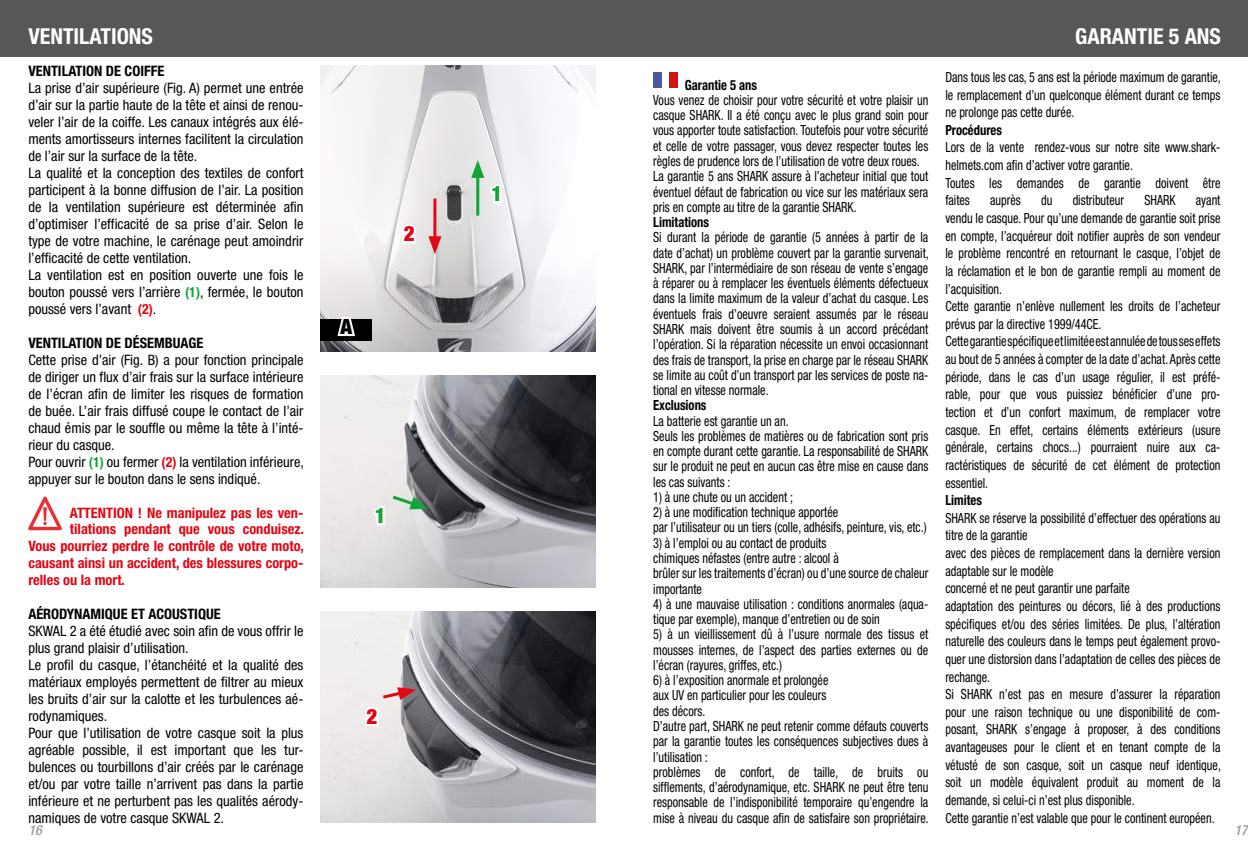
<style>
.page{position:relative;width:1248px;height:851px;background:#fff}
.page>*{position:absolute;margin:0;border:0;box-sizing:border-box;transform-origin:0 0}
.t1{font:700 condensed 22px "Helvetica Neue LT Std";color:#fff}
.t2{font:900 condensed 21px "Helvetica Neue LT Std";color:#e30613}
.t3{font:900 condensed 21px "Helvetica Neue LT Std";color:#13a538}
.t4{font:900 condensed 21px "Helvetica Neue LT Std";color:#000}
.t5{font:condensed 14.4px/17px "Helvetica Neue LT Std";color:#000}
.t6{font:700 condensed 14.4px "Helvetica Neue LT Std";color:#e30613}
.t7{font:700 condensed 14.4px "Helvetica Neue LT Std";color:#000}
.t8{font:condensed 14px/17.6px "Helvetica Neue LT Std";color:#000;scale:.87 1}
.t9{font:700 condensed 14px "Helvetica Neue LT Std";color:#000;scale:.9 1}
.t10{font:italic 500 condensed 14px "Helvetica Neue LT Std";color:#9d9d9c}
.s1{font-weight:700;font-size:14px;color:#13a538}
.s2{font-weight:700;font-size:14px;color:#e30613}
</style>
<div class="page">
<div style="left:0;top:0;width:1247px;height:57px;background:#575756"></div>
<img style="left:320px;top:611px;width:275px;height:211px">
<img style="left:320px;top:375px;width:275px;height:212px">
<img style="left:320px;top:65px;width:275px;height:286px">
<div style="left:320px;top:319px;width:52px;height:22px;background:#000"></div>
<svg style="left:335px;top:271px;width:23px;height:66px;background:#cfcdcc"></svg>
<svg style="left:398px;top:222px;width:21px;height:23px"></svg>
<hr style="left:476px;top:172px;width:3px;height:43px;background:#13a538">
<svg style="left:471px;top:160px;width:32px;height:45px"></svg>
<svg style="left:371px;top:493px;width:57px;height:34px;background:#cad5cb"></svg>
<hr style="left:433px;top:198px;width:3px;height:44px;background:#e30613">
<svg style="left:428px;top:236px;width:13px;height:18px"></svg>
<svg style="left:361px;top:687px;width:55px;height:40px;background:#d3c1c2"></svg>
<svg style="left:28px;top:496px;width:34px;height:34px"></svg>
<div style="left:669px;top:72px;width:9px;height:16px;background:#d51317"></div>
<div style="left:653px;top:72px;width:8px;height:16px;background:#4e55a1"></div>
<h1 class="t1" style="left:28px;top:23px;width:126px">VENTILATIONS</h1>
<p class="t7" style="left:28px;top:62px;width:137px">VENTILATION DE COIFFE</p>
<p class="t5" style="left:28px;top:79px;width:276px">La prise d’air supérieure (Fig. A) permet une entrée d’air sur la partie haute de la tête et ainsi de renou&shy;veler l’air de la coiffe. Les canaux intégrés aux élé&shy;ments amortisseurs internes facilitent la circulation de l’air sur la surface de la tête.<br>La qualité et la conception des textiles de confort participent à la bonne diffusion de l’air. La position de la ventilation supérieure est déterminée afin d’optimiser l’efficacité de sa prise d’air. Selon le type de votre machine, le carénage peut amoindrir l’efficacité de cette ventilation.<br>La ventilation est en position ouverte une fois le bouton poussé vers l’arrière <span class="s1">(1)</span>, fermée, le bouton poussé vers l’avant <span class="s2">(2)</span>.</p>
<p class="t7" style="left:28px;top:333px;width:177px">VENTILATION DE DÉSEMBUAGE</p>
<p class="t5" style="left:28px;top:351px;width:277px">Cette prise d’air (Fig. B) a pour fonction principale de diriger un flux d’air frais sur la surface intérieure de l’écran afin de limiter les risques de formation de buée. L’air frais diffusé coupe le contact de l’air chaud émis par le souffle ou même la tête à l’inté&shy;rieur du casque.<br>Pour ouvrir <span class="s1">(1)</span> ou fermer <span class="s2">(2)</span> la ventilation inférieure, appuyer sur le bouton dans le sens indiqué.</p>
<p class="t6" style="left:70px;top:503px;width:235px">ATTENTION ! Ne manipulez pas les ven-</p>
<p class="t6" style="left:70px;top:519px;width:236px">tilations pendant que vous conduisez.</p>
<p class="t6" style="left:28px;top:536px;width:277px">Vous pourriez perdre le contrôle de votre moto,</p>
<p class="t6" style="left:28px;top:553px;width:276px">causant ainsi un accident, des blessures corpo-</p>
<p class="t6" style="left:28px;top:570px;width:98px">relles ou la mort.</p>
<p class="t7" style="left:28px;top:604px;width:194px">AÉRODYNAMIQUE ET ACOUSTIQUE</p>
<p class="t5" style="left:28px;top:621px;width:276px">SKWAL 2 a été étudié avec soin afin de vous offrir le plus grand plaisir d’utilisation.<br>Le profil du casque, l’étanchéité et la qualité des matériaux employés permettent de filtrer au mieux les bruits d’air sur la calotte et les turbulences aé&shy;rodynamiques.<br>Pour que l’utilisation de votre casque soit la plus agréable possible, il est important que les tur&shy;bulences ou tourbillons d’air créés par le carénage et/ou par votre taille n’arrivent pas dans la partie inférieure et ne perturbent pas les qualités aérody&shy;namiques de votre casque SKWAL 2.</p>
<h1 class="t1" style="left:1075px;top:23px;width:147px">GARANTIE 5 ANS</h1>
<p class="t8" style="left:945px;top:68px;width:318px;text-align:justify">Dans tous les cas, 5 ans est la période maximum de garantie, le remplacement d’un quelconque élément durant ce temps ne prolonge pas cette durée.</p>
<p class="t9" style="left:945px;top:121px;width:64px">Procédures</p>
<p class="t8" style="left:945px;top:139px;width:318px">Lors de la vente rendez-vous sur notre site www.shark&shy;helmets.com afin d’activer votre garantie.<br>Toutes les demandes de garantie doivent être faites</p>
<p class="t9" style="left:684px;top:76px;width:82px">Garantie 5 ans</p>
<p class="t8" style="left:653px;top:92px;width:318px;line-height:15.2px">Vous venez de choisir pour votre sécurité et votre plaisir un casque SHARK. Il a été conçu avec le plus grand soin pour vous apporter toute satisfaction. Toutefois pour votre sécurité et celle de votre passager, vous devez respecter toutes les règles de prudence lors de l’utilisation de votre deux roues.<br>La garantie 5 ans SHARK assure à l’acheteur initial que tout éventuel défaut de fabrication ou vice sur les matériaux sera pris en compte au titre de la garantie SHARK.</p>
<p class="t9" style="left:653px;top:213px;width:64px">Limitations</p>
<p class="t8" style="left:653px;top:230px;width:318px;line-height:15.2px;text-align:justify">Si durant la période de garantie (5 années à partir de la date d’achat) un problème couvert par la garantie survenait, SHARK, par l’intermédiaire de son réseau de vente s’engage à réparer ou à remplacer les éventuels éléments défectueux dans la limite maximum de la valeur d’achat du casque. Les éventuels frais d’oeuvre seraient assumés par le réseau SHARK mais doivent être soumis à un accord précédant l’opération. Si la réparation nécessite un envoi occasionnant des frais de transport, la prise en charge par le réseau SHARK se limite au coût d’un transport par les services de poste na&shy;tional en vitesse normale.</p>
<p class="t9" style="left:653px;top:397px;width:61px">Exclusions</p>
<p class="t8" style="left:653px;top:413px;width:318px;line-height:15.2px">La batterie est garantie un an.<br>Seuls les problèmes de matières ou de fabrication sont pris en compte durant cette garantie. La responsabilité de SHARK sur le produit ne peut en aucun cas être mise en cause dans les cas suivants :</p>
<p class="t8" style="left:653px;top:488px;width:162px">1) à une chute ou un accident ;</p>
<p class="t8" style="left:653px;top:504px;width:316px;line-height:15.2px">2) à une modification technique apportée<br>par l’utilisateur ou un tiers (colle, adhésifs, peinture, vis, etc.)</p>
<p class="t8" style="left:653px;top:535px;width:318px;line-height:15.2px">3) à l’emploi ou au contact de produits<br>chimiques néfastes (entre autre : alcool à<br>brûler sur les traitements d’écran) ou d’une source de chaleur importante</p>
<p class="t8" style="left:653px;top:596px;width:318px;line-height:15.2px">4) à une mauvaise utilisation : conditions anormales (aqua&shy;tique par exemple), manque d’entretien ou de soin</p>
<p class="t8" style="left:653px;top:626px;width:318px;line-height:15.2px;text-align:justify">5) à un vieillissement dû à l’usure normale des tissus et mousses internes, de l’aspect des parties externes ou de l’écran (rayures, griffes, etc.)</p>
<p class="t8" style="left:653px;top:672px;width:318px;line-height:15.2px">6) à l’exposition anormale et prolongée<br>aux UV en particulier pour les couleurs<br>des décors.<br>D’autre part, SHARK ne peut retenir comme défauts couverts par la garantie toutes les conséquences subjectives dues à l’utilisation :<br>problèmes de confort, de taille, de bruits ou sifflements, d’aérodynamique, etc. SHARK ne peut être tenu responsable de l’indisponibilité temporaire qu’engendre la mise à niveau du casque afin de satisfaire son propriétaire.</p>
<h2 class="t3" style="left:491px;top:181px;width:12px">1</h2>
<p class="t8" style="left:990px;top:191px;width:37px">auprès</p>
<p class="t8" style="left:1040px;top:191px;width:14px">du</p>
<p class="t8" style="left:1072px;top:191px;width:61px">distributeur</p>
<p class="t8" style="left:1144px;top:191px;width:37px">SHARK</p>
<p class="t8" style="left:945px;top:191px;width:318px;text-indent:250px">ayant vendu le casque. Pour qu’une demande de garantie soit prise en compte, l’acquéreur doit notifier auprès de son vendeur le problème rencontré en retournant le casque, l’objet de la réclamation et le bon de garantie rempli au moment de l’acquisition.<br>Cette garantie n’enlève nullement les droits de l’acheteur prévus par la directive 1999/44CE.<br>Cette garantie spécifique et limitée est annulée de tous ses effets au bout de 5 années à compter de la date d’achat. Après cette période, dans le cas d’un usage régulier, il est préfé&shy;rable, pour que vous puissiez bénéficier d’une pro&shy;tection et d’un confort maximum, de remplacer votre casque. En effet, certains éléments extérieurs (usure générale, certains chocs...) pourraient nuire aux ca&shy;ractéristiques de sécurité de cet élément de protection essentiel.</p>
<p class="t9" style="left:945px;top:491px;width:42px">Limites</p>
<p class="t8" style="left:945px;top:509px;width:318px">SHARK se réserve la possibilité d’effectuer des opérations au titre de la garantie<br>avec des pièces de remplacement dans la dernière version adaptable sur le modèle<br>concerné et ne peut garantir une parfaite<br>adaptation des peintures ou décors, lié à des productions spécifiques et/ou des séries limitées. De plus, l’altération naturelle des couleurs dans le temps peut également provo&shy;quer une distorsion dans l’adaptation de celles des pièces de rechange.<br>Si SHARK n’est pas en mesure d’assurer la réparation pour une raison technique ou une disponibilité de com&shy;posant, SHARK s’engage à proposer, à des conditions avantageuses pour le client et en tenant compte de la vétusté de son casque, soit un casque neuf identique, soit un modèle équivalent produit au moment de la demande, si celui-ci n’est plus disponible.<br>Cette garantie n’est valable que pour le continent européen.</p>
<h2 class="t2" style="left:403px;top:221px;width:12px">2</h2>
<h2 class="t4" style="left:340px;top:313px;width:13px">A</h2>
<h2 class="t3" style="left:375px;top:503px;width:12px">1</h2>
<h2 class="t2" style="left:366px;top:703px;width:12px">2</h2>
<p class="t10" style="left:28px;top:822px;width:15px">16</p>
<p class="t10" style="left:1234px;top:822px;width:15px">17</p>
</div>
